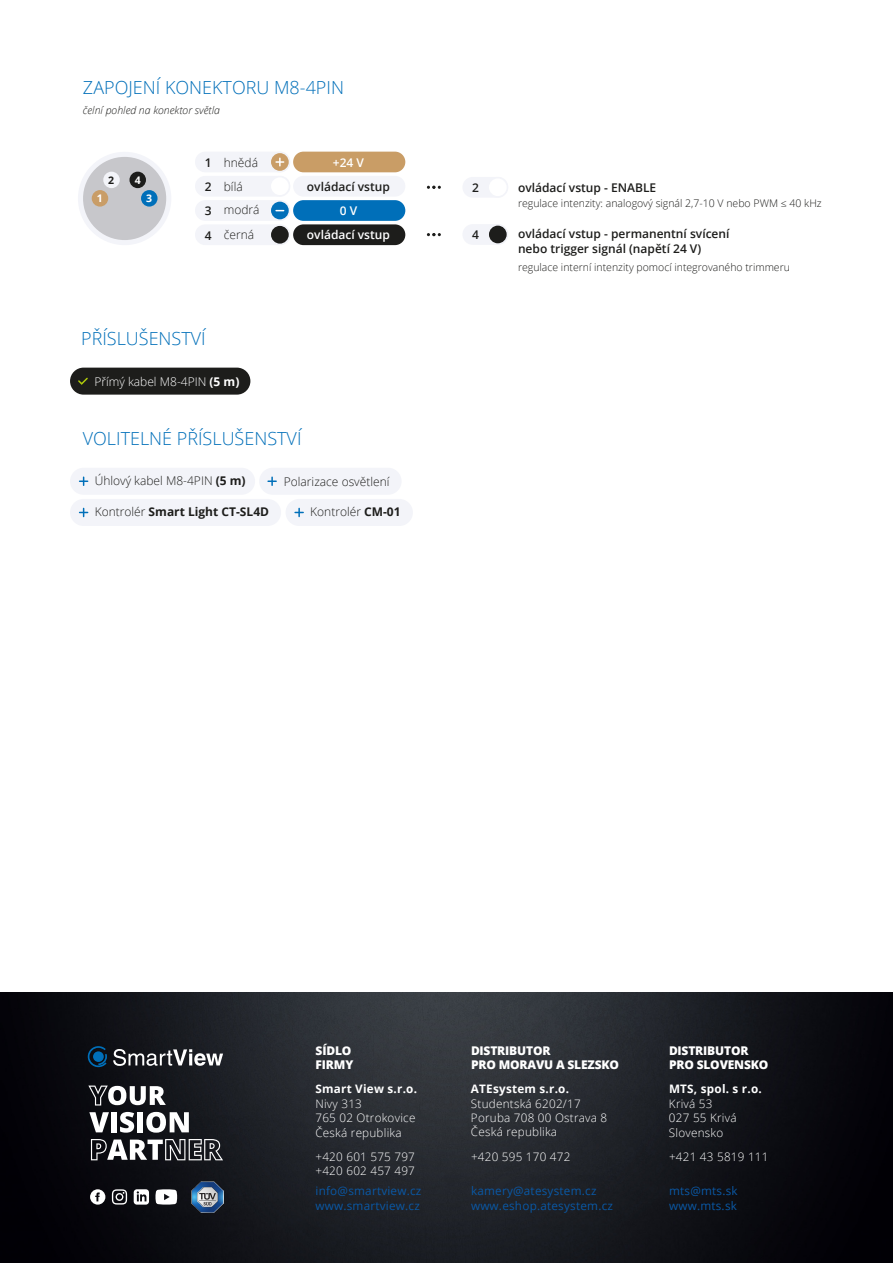
<style>
.page{position:relative;width:893px;height:1263px;background:#fff}
.page>*{position:absolute;margin:0;border:0;box-sizing:border-box;transform-origin:0 0}
.t1{font:300 18px "Open Sans";color:#006fb9}
.t2{font:600 12px/24.3px "Open Sans";color:#1d1d1b}
.t3{font:300 12px/24.2px "Open Sans";color:#1d1d1b}
.t4{font:800 12px/14.4px "Open Sans";letter-spacing:-.015em;color:#fff}
.t5{font:700 12px "Open Sans";color:#1d1d1b}
.t6{font:300 12px "Open Sans";color:#fff}
.t7{font:600 12px "Open Sans";color:#fff}
.t8{font:300 11.7px/14.9px "Open Sans";letter-spacing:.02em;color:#fff}
.t9{font:11.7px/14.9px "Open Sans";letter-spacing:.02em;color:#0a58a5}
.t10{font:700 11.7px "Open Sans";letter-spacing:.02em;color:#fff}
.t11{font:300 10.5px "Open Sans";color:#1d1d1b}
.t12{font:italic 300 10.5px "Open Sans";color:#1d1d1b}
.t13{font:700 10.5px "Open Sans";color:#fff}
.t14{font:700 10.5px "Open Sans";color:#1d1d1b}
.s1{font-weight:700}
.s2{font-weight:300}
</style>
<div class="page">
<div style="left:259px;top:468px;width:143px;height:27px;background:#f3f4f9;border-radius:14px"></div>
<svg style="left:268px;top:477px;width:8px;height:8px"></svg>
<div style="left:70px;top:499px;width:211px;height:27px;background:#f3f4f9;border-radius:13px"></div>
<svg style="left:80px;top:508px;width:8px;height:8px"></svg>
<div style="left:70px;top:368px;width:180px;height:27px;background:#1d1d1b;border-radius:14px"></div>
<svg style="left:78px;top:377px;width:10px;height:8px"></svg>
<div style="left:70px;top:468px;width:185px;height:27px;background:#f3f4f9;border-radius:14px"></div>
<svg style="left:80px;top:477px;width:8px;height:8px"></svg>
<div style="left:286px;top:499px;width:127px;height:27px;background:#f3f4f9;border-radius:14px"></div>
<svg style="left:295px;top:508px;width:8px;height:8px"></svg>
<svg style="left:427px;top:186px;width:14px;height:3px"></svg>
<svg style="left:427px;top:233px;width:14px;height:3px"></svg>
<div style="left:195px;top:152px;width:95px;height:20px;background:#f3f4f9;border-radius:10px"></div>
<div style="left:78px;top:152px;width:93px;height:93px;background:#f3f4f9;border-radius:50%"></div>
<div style="left:83px;top:157px;width:83px;height:83px;background:#c7c7cb;border-radius:50%"></div>
<div style="left:103px;top:172px;width:17px;height:16px;background:#f3f4f9;border-radius:50%"></div>
<div style="left:92px;top:190px;width:16px;height:17px;background:#c99d67;border-radius:50%"></div>
<div style="left:129px;top:172px;width:17px;height:16px;background:#1d1d1b;border-radius:50%"></div>
<div style="left:141px;top:190px;width:17px;height:17px;background:#006fb9;border-radius:50%"></div>
<div style="left:195px;top:176px;width:95px;height:21px;background:#f3f4f9;border-radius:10px"></div>
<div style="left:462px;top:177px;width:46px;height:21px;background:#f3f4f9;border-radius:10px"></div>
<svg style="left:489px;top:179px;width:17px;height:17px"></svg>
<div style="left:462px;top:224px;width:46px;height:21px;background:#f3f4f9;border-radius:10px"></div>
<svg style="left:489px;top:225px;width:18px;height:19px"></svg>
<div style="left:195px;top:200px;width:95px;height:21px;background:#f3f4f9;border-radius:10px"></div>
<div style="left:195px;top:224px;width:95px;height:21px;background:#f3f4f9;border-radius:10px"></div>
<div style="left:293px;top:152px;width:112px;height:20px;background:#c99d66;border-radius:10px"></div>
<div style="left:293px;top:176px;width:112px;height:21px;background:#f3f4f9;border-radius:10px"></div>
<div style="left:293px;top:200px;width:112px;height:21px;background:#006fb9;border-radius:10px"></div>
<div style="left:293px;top:224px;width:112px;height:21px;background:#1d1d1b;border-radius:10px"></div>
<svg style="left:271px;top:152px;width:19px;height:92px"></svg>
<img style="left:0;top:993px;width:893px;height:270px">
<svg style="left:113px;top:1049px;width:110px;height:17px"></svg>
<svg style="left:88px;top:1046px;width:19px;height:21px"></svg>
<svg style="left:88px;top:1085px;width:78px;height:20px"></svg>
<svg style="left:89px;top:1112px;width:20px;height:20px"></svg>
<div style="left:111px;top:1112px;width:6px;height:20px;background:#fff"></div>
<svg style="left:120px;top:1112px;width:14px;height:21px"></svg>
<div style="left:137px;top:1112px;width:6px;height:20px;background:#fff"></div>
<svg style="left:146px;top:1112px;width:43px;height:21px"></svg>
<svg style="left:91px;top:1139px;width:132px;height:21px"></svg>
<svg style="left:155px;top:1189px;width:22px;height:15px"></svg>
<svg style="left:134px;top:1189px;width:15px;height:15px"></svg>
<svg style="left:112px;top:1189px;width:15px;height:15px"></svg>
<svg style="left:90px;top:1189px;width:15px;height:15px"></svg>
<img style="left:192px;top:1181px;width:31px;height:31px">
<h1 class="t1" style="left:83px;top:75px;width:263px">ZAPOJENÍ KONEKTORU M8-4PIN</h1>
<p class="t12" style="left:83px;top:103px;width:138px">čelní pohled na konektor světla</p>
<p class="t14" style="left:108px;top:172px;width:7px">2</p>
<p class="t13" style="left:135px;top:172px;width:7px">4</p>
<p class="t13" style="left:97px;top:191px;width:7px">1</p>
<p class="t13" style="left:146px;top:191px;width:7px">3</p>
<p class="t3" style="left:224px;top:150px;width:36px">hnědá bílá</p>
<p class="t3" style="left:224px;top:222px;width:32px">černá</p>
<p class="t2" style="left:205px;top:150px;width:8px">1<br>2</p>
<p class="t2" style="left:205px;top:198px;width:8px">3<br>4</p>
<p class="t3" style="left:224px;top:198px;width:37px">modrá</p>
<p class="t7" style="left:333px;top:154px;width:33px">+24 V</p>
<p class="t2" style="left:307px;top:174px;width:84px">ovládací vstup</p>
<p class="t7" style="left:307px;top:226px;width:84px">ovládací vstup</p>
<p class="t7" style="left:340px;top:202px;width:19px">0 V</p>
<h1 class="t1" style="left:81px;top:326px;width:126px">PŘÍSLUŠENSTVÍ</h1>
<p class="t6" style="left:94px;top:373px;width:146px">Přímý kabel M8-4PIN <span class="s1">(5 m)</span></p>
<h1 class="t1" style="left:83px;top:426px;width:220px">VOLITELNÉ PŘÍSLUŠENSTVÍ</h1>
<p class="t3" style="left:95px;top:468px;width:152px">Úhlový kabel M8-4PIN <span class="s1">(5 m)</span></p>
<p class="t3" style="left:284px;top:469px;width:107px">Polarizace osvětlení</p>
<p class="t5" style="left:95px;top:503px;width:176px"><span class="s2">Kontrolér</span> Smart Light CT-SL4D</p>
<p class="t3" style="left:310px;top:499px;width:92px">Kontrolér <span class="s1">CM-01</span></p>
<p class="t2" style="left:472px;top:175px;width:8px">2</p>
<p class="t2" style="left:472px;top:222px;width:8px">4</p>
<p class="t2" style="left:518px;top:175px;width:140px">ovládací vstup - ENABLE</p>
<p class="t11" style="left:518px;top:196px;width:305px">regulace intenzity: analogový signál 2,7-10 V nebo PWM ≤ 40 kHz</p>
<p class="t2" style="left:518px;top:226px;width:213px;line-height:15px">ovládací vstup - permanentní svícení nebo trigger signál (napětí 24 V)</p>
<p class="t11" style="left:518px;top:260px;width:273px">regulace interní intenzity pomocí integrovaného trimmeru</p>
<p class="t4" style="left:316px;top:1043px;width:39px">SÍDLO<br>FIRMY</p>
<p class="t10" style="left:315px;top:1080px;width:103px">Smart View s.r.o.</p>
<p class="t8" style="left:315px;top:1095px;width:101px">Nivy 313<br>765 02 Otrokovice<br>Česká republika</p>
<p class="t8" style="left:315px;top:1149px;width:101px;line-height:14.1px">+420 601 575 797 +420 602 457 497</p>
<p class="t9" style="left:315px;top:1183px;width:107px">info@smartview.cz www.smartview.cz</p>
<p class="t4" style="left:471px;top:1043px;width:150px">DISTRIBUTOR<br>PRO MORAVU A SLEZSKO</p>
<p class="t10" style="left:471px;top:1080px;width:100px">ATEsystem s.r.o.</p>
<p class="t8" style="left:471px;top:1096px;width:138px;line-height:14.4px">Studentská 6202/17<br>Poruba 708 00 Ostrava 8<br>Česká republika</p>
<p class="t8" style="left:471px;top:1149px;width:101px">+420 595 170 472</p>
<p class="t9" style="left:471px;top:1183px;width:143px">kamery@atesystem.cz www.eshop.atesystem.cz</p>
<p class="t4" style="left:669px;top:1043px;width:101px">DISTRIBUTOR<br>PRO SLOVENSKO</p>
<p class="t10" style="left:669px;top:1080px;width:94px">MTS, spol. s r.o.</p>
<p class="t8" style="left:669px;top:1095px;width:69px">Krivá 53<br>027 55 Krivá<br>Slovensko</p>
<p class="t8" style="left:669px;top:1149px;width:101px">+421 43 5819 111</p>
<p class="t9" style="left:669px;top:1183px;width:70px">mts@mts.sk www.mts.sk</p>
</div>
